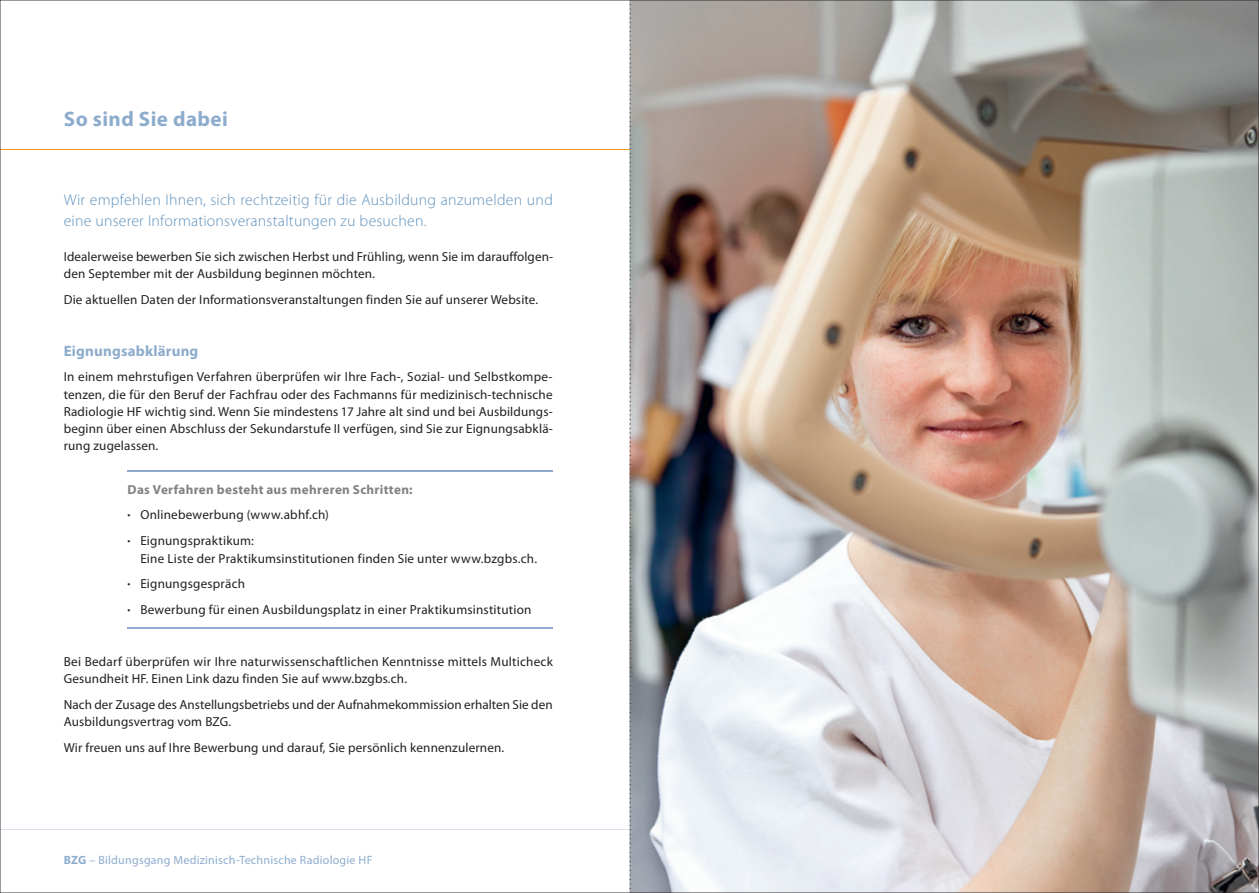
<style>
.page{position:relative;width:1259px;height:893px;background:#fff}
.page>*{position:absolute;margin:0;border:0;box-sizing:border-box;transform-origin:0 0}
.t1{font:700 21px "Myriad Pro";letter-spacing:.02em;color:#8daccd}
.t2{font:300 15.75px/21.6px "Myriad Pro";letter-spacing:.015em;color:#5f91bb}
.t3{font:700 15px "Myriad Pro";letter-spacing:.01em;color:#8daccd}
.t4{font:13.2px/17.2px "Myriad Pro";letter-spacing:.01em;color:#231f20}
.t5{font:700 13.2px "Myriad Pro";letter-spacing:.025em;color:#808285}
.t6{font:12px "Myriad Pro";letter-spacing:.02em;color:#8daccd}
.s1{font-size:10.5px}
.s2{font-weight:700}
</style>
<div class="page">
<img style="left:0;top:0;width:1259px;height:893px">
<h1 class="t1" style="left:64px;top:106px;width:165px">So sind Sie dabei</h1>
<p class="t2" style="left:64px;top:189px;width:490px">Wir empfehlen Ihnen, sich rechtzeitig für die Ausbildung anzumelden und eine unserer Informationsveranstaltungen zu besuchen.</p>
<p class="t4" style="left:64px;top:247px;width:491px">Idealerweise bewerben Sie sich zwischen Herbst und Frühling, wenn Sie im darauffolgen&shy;den September mit der Ausbildung beginnen möchten.</p>
<p class="t4" style="left:64px;top:290px;width:476px">Die aktuellen Daten der Informationsveranstaltungen finden Sie auf unserer Website.</p>
<p class="t3" style="left:64px;top:341px;width:136px">Eignungsabklärung</p>
<p class="t4" style="left:64px;top:368px;width:490px;text-align:justify">In einem mehrstufigen Verfahren überprüfen wir Ihre Fach-, Sozial- und Selbstkompe&shy;tenzen, die für den Beruf der Fachfrau oder des Fachmanns für medizinisch-technische Radiologie HF wichtig sind. Wenn Sie mindestens 17 Jahre alt sind und bei Ausbildungs&shy;beginn über einen Abschluss der Sekundarstufe II verfügen, sind Sie zur Eignungsabklä&shy;rung zugelassen.</p>
<p class="t5" style="left:128px;top:480px;width:286px">Das Verfahren besteht aus mehreren Schritten:</p>
<p class="t4" style="left:128px;top:506px;width:203px"><span class="s1">•</span> Onlinebewerbung (www.abhf.ch)</p>
<p class="t4" style="left:140px;top:532px;width:398px;text-indent:-13px"><span class="s1">•</span> Eignungspraktikum:<br>Eine Liste der Praktikumsinstitutionen finden Sie unter www.bzgbs.ch.</p>
<p class="t4" style="left:128px;top:575px;width:119px"><span class="s1">•</span> Eignungsgespräch</p>
<p class="t4" style="left:128px;top:601px;width:405px"><span class="s1">•</span> Bewerbung für einen Ausbildungsplatz in einer Praktikumsinstitution</p>
<p class="t4" style="left:64px;top:653px;width:490px">Bei Bedarf überprüfen wir Ihre naturwissenschaftlichen Kenntnisse mittels Multicheck<br>Gesundheit HF. Einen Link dazu finden Sie auf www.bzgbs.ch.</p>
<p class="t4" style="left:64px;top:696px;width:490px">Nach der Zusage des Anstellungsbetriebs und der Aufnahmekommission erhalten Sie den<br>Ausbildungsvertrag vom BZG.</p>
<p class="t4" style="left:64px;top:739px;width:442px">Wir freuen uns auf Ihre Bewerbung und darauf, Sie persönlich kennenzulernen.</p>
<p class="t6" style="left:64px;top:853px;width:310px"><span class="s2">BZG</span> – Bildungsgang Medizinisch-Technische Radiologie HF</p>
</div>
